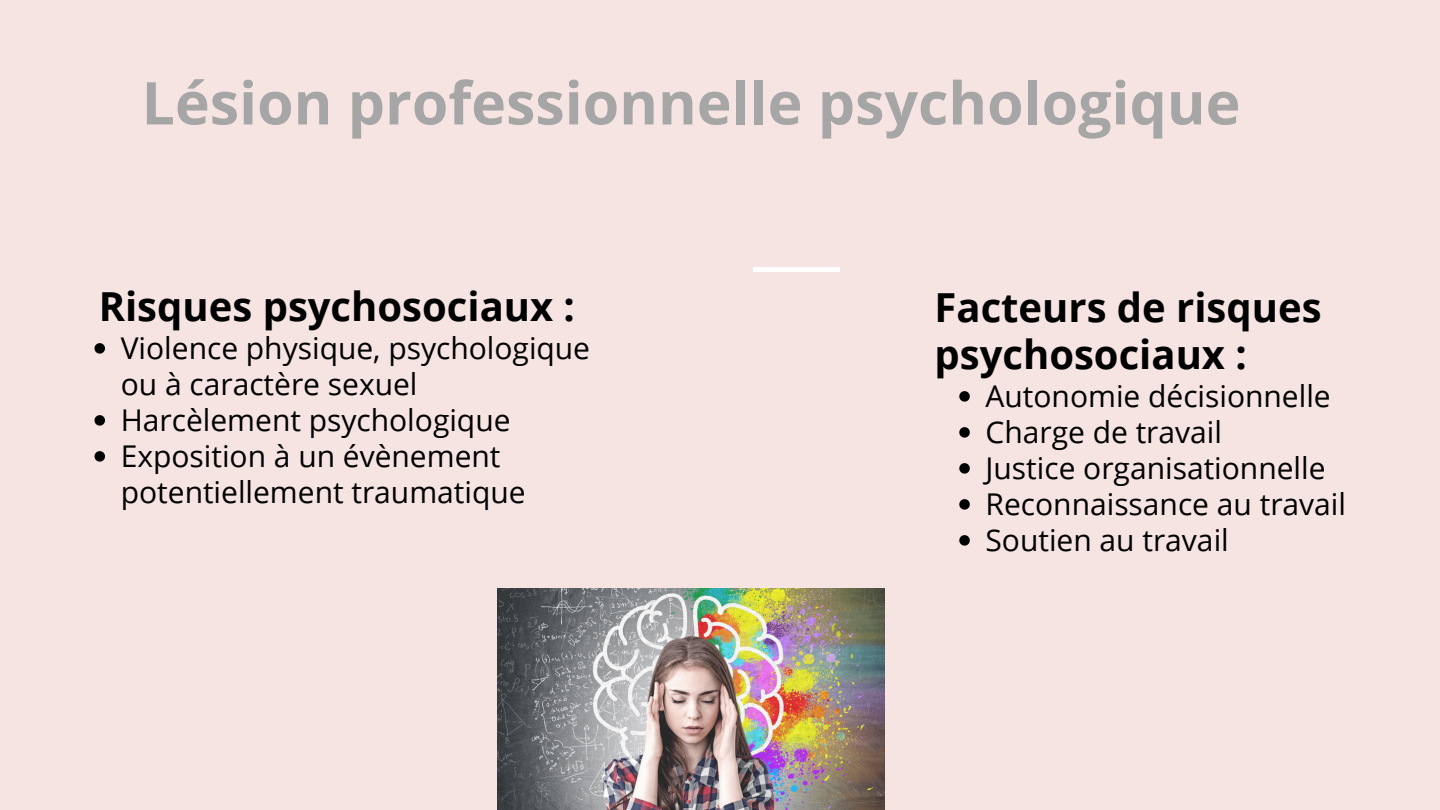
<style>
.page{position:relative;width:1440px;height:810px;background:#f6e4e3}
.page>*{position:absolute;margin:0;border:0;box-sizing:border-box;transform-origin:0 0}
.t1{font:700 59px "Open Sans";color:#a6a6a6}
.t2{font:700 40px/47.2px "Open Sans";color:#000}
.t3{font:30px/36px "Open Sans";color:#000}
</style>
<div class="page">
<div style="left:753px;top:267px;width:87px;height:5px;background:#fff"></div>
<img style="left:497px;top:588px;width:388px;height:222px">
<svg style="left:959px;top:391px;width:11px;height:11px"></svg>
<svg style="left:959px;top:427px;width:11px;height:11px"></svg>
<svg style="left:959px;top:463px;width:11px;height:11px"></svg>
<svg style="left:959px;top:499px;width:11px;height:11px"></svg>
<svg style="left:959px;top:535px;width:11px;height:11px"></svg>
<svg style="left:95px;top:343px;width:10px;height:11px"></svg>
<svg style="left:95px;top:415px;width:10px;height:11px"></svg>
<svg style="left:95px;top:451px;width:10px;height:11px"></svg>
<p class="t1" style="left:142px;top:61px;width:1100px">Lésion professionnelle psychologique</p>
<h2 class="t2" style="left:99px;top:282px;width:478px">Risques psychosociaux :</h2>
<p class="t3" style="left:121px;top:329px;width:471px">Violence physique, psychologique ou à caractère sexuel</p>
<p class="t3" style="left:121px;top:401px;width:391px">Harcèlement psychologique</p>
<p class="t3" style="left:121px;top:437px;width:406px">Exposition à un évènement potentiellement traumatique</p>
<h1 class="t2" style="left:935px;top:283px;width:389px">Facteurs de risques psychosociaux :</h1>
<p class="t3" style="left:986px;top:377px;width:347px">Autonomie décisionnelle</p>
<h2 class="t3" style="left:986px;top:413px;width:238px">Charge de travail</h2>
<p class="t3" style="left:986px;top:449px;width:341px">Justice organisationnelle</p>
<p class="t3" style="left:986px;top:485px;width:362px">Reconnaissance au travail</p>
<p class="t3" style="left:986px;top:521px;width:245px">Soutien au travail</p>
</div>
